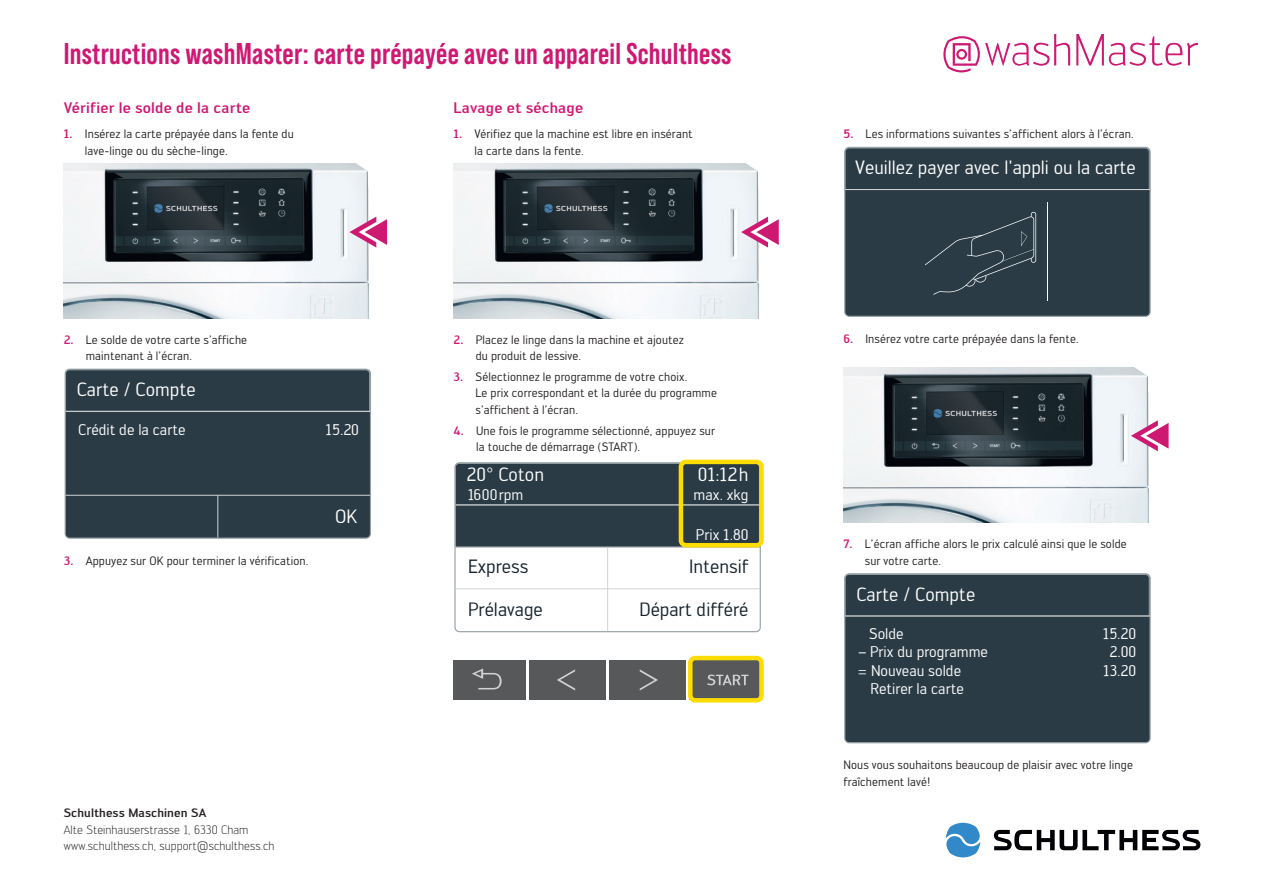
<style>
.page{position:relative;width:1263px;height:893px;background:#fff}
.page>*{position:absolute;margin:0;border:0;box-sizing:border-box;transform-origin:0 0}
.t1{font:700 30px "Bebas Neue Pro";letter-spacing:.01em;color:#ce1972}
.t2{font:18.9px "Engel";color:#fff}
.t3{font:18.9px "Engel";color:#15212b}
.t4{font:15.15px/18.3px "Engel";color:#fff;text-align:center}
.t5{font:500 15px "Engel";letter-spacing:.01em;color:#ce1972}
.t6{font:12px/16.5px "Engel";letter-spacing:.01em;color:#231f20}
.t7{font:300 12px/16.5px "Engel";letter-spacing:.005em;color:#231f20}
.t8{font:500 12px "Engel";letter-spacing:.005em;color:#231f20}
.s1{font-weight:500;color:#ce1972}
</style>
<div class="page">
<svg style="left:994px;top:830px;width:206px;height:20px"></svg>
<svg style="left:946px;top:823px;width:35px;height:34px"></svg>
<svg style="left:1076px;top:34px;width:122px;height:32px"></svg>
<svg style="left:943px;top:34px;width:127px;height:38px"></svg>
<img style="left:64px;top:163px;width:305px;height:155px">
<img style="left:454px;top:163px;width:305px;height:155px">
<img style="left:843px;top:368px;width:306px;height:155px">
<div style="left:65px;top:371px;width:306px;height:168px;background:#2a3b45"></div>
<svg style="left:65px;top:369px;width:305px;height:43px;background:#2e3f49"></svg>
<hr style="left:218px;top:495px;width:1px;height:43px;background:#d1d2d4">
<hr style="left:66px;top:411px;width:304px;height:1px;background:#d1d2d4">
<hr style="left:66px;top:495px;width:304px;height:1px;background:#d1d2d4">
<div style="left:454px;top:660px;width:72px;height:40px;background:#57585a"></div>
<div style="left:529px;top:660px;width:77px;height:40px;background:#57585a"></div>
<div style="left:609px;top:660px;width:77px;height:40px;background:#57585a"></div>
<div style="left:689px;top:660px;width:72px;height:40px;background:#57585a"></div>
<svg style="left:472px;top:668px;width:30px;height:21px"></svg>
<svg style="left:557px;top:669px;width:18px;height:21px"></svg>
<svg style="left:640px;top:669px;width:18px;height:21px"></svg>
<svg style="left:707px;top:675px;width:41px;height:10px"></svg>
<svg style="left:454px;top:462px;width:307px;height:170px"></svg>
<div style="left:455px;top:463px;width:304px;height:84px;background:#2a3b45"></div>
<hr style="left:607px;top:547px;width:1px;height:84px;background:#d1d2d4">
<hr style="left:456px;top:505px;width:304px;height:1px;background:#d1d2d4">
<hr style="left:455px;top:588px;width:305px;height:1px;background:#d1d2d4">
<hr style="left:455px;top:547px;width:305px;height:1px;background:#d1d2d4">
<div style="left:844px;top:149px;width:307px;height:168px;background:#2a3b45"></div>
<div style="left:845px;top:147px;width:305px;height:42px;background:#2a3b45"></div>
<hr style="left:845px;top:189px;width:305px;height:1px;background:#d1d2d4">
<hr style="left:1047px;top:202px;width:1px;height:99px;background:#fff">
<svg style="left:925px;top:212px;width:111px;height:83px;background:#32424b"></svg>
<div style="left:844px;top:573px;width:307px;height:170px;background:#2a3b45"></div>
<div style="left:845px;top:574px;width:305px;height:42px;background:#2a3b45"></div>
<hr style="left:845px;top:616px;width:305px;height:1px;background:#d1d2d4">
<div style="left:679px;top:460px;width:85px;height:87px;border:4px solid #ffdc01;border-radius:5px"></div>
<div style="left:688px;top:656px;width:76px;height:47px;border:4px solid #ffdc01;border-radius:5px"></div>
<svg style="left:349px;top:211px;width:39px;height:42px"></svg>
<svg style="left:741px;top:211px;width:38px;height:42px"></svg>
<svg style="left:1131px;top:415px;width:38px;height:41px"></svg>
<h1 class="t1" style="left:64px;top:36px;width:669px">Instructions washMaster: carte prépayée avec un appareil Schulthess</h1>
<p class="t5" style="left:64px;top:99px;width:188px">Vérifier le solde de la carte</p>
<p class="t5" style="left:454px;top:99px;width:131px">Lavage et séchage</p>
<p class="t6" style="left:85px;top:126px;width:211px;text-indent:-21px"><span class="s1">1.</span> Insérez la carte prépayée dans la fente du lave-linge ou du sèche-linge.</p>
<p class="t6" style="left:475px;top:126px;width:220px;text-indent:-21px"><span class="s1">1.</span> Vérifiez que la machine est libre en insérant la carte dans la fente.</p>
<p class="t6" style="left:843px;top:126px;width:292px"><span class="s1">5.</span> Les informations suivantes s’affichent alors à l’écran.</p>
<p class="t6" style="left:86px;top:331px;width:163px;text-indent:-22px"><span class="s1">2.</span> Le solde de votre carte s’affiche maintenant à l’écran.</p>
<h2 class="t2" style="left:77px;top:379px;width:120px">Carte / Compte</h2>
<p class="t4" style="left:78px;top:420px;width:109px">Crédit de la carte</p>
<p class="t4" style="left:326px;top:420px;width:35px">15.20</p>
<p class="t6" style="left:64px;top:552px;width:246px"><span class="s1">3.</span> Appuyez sur OK pour terminer la vérification.</p>
<h2 class="t2" style="left:335px;top:505px;width:24px">OK</h2>
<p class="t8" style="left:64px;top:806px;width:144px">Schulthess Maschinen SA</p>
<p class="t7" style="left:64px;top:821px;width:212px">Alte Steinhauserstrasse 1, 6330 Cham www.schulthess.ch, support@schulthess.ch</p>
<p class="t6" style="left:476px;top:331px;width:210px;text-indent:-22px"><span class="s1">2.</span> Placez le linge dans la machine et ajoutez du produit de lessive.</p>
<p class="t6" style="left:475px;top:368px;width:243px;text-indent:-22px"><span class="s1">3.</span> Sélectionnez le programme de votre choix.<br>Le prix correspondant et la durée du programme s’affichent à l’écran.</p>
<p class="t6" style="left:476px;top:422px;width:240px;text-indent:-23px"><span class="s1">4.</span> Une fois le programme sélectionné, appuyez sur la touche de démarrage (START).</p>
<h2 class="t2" style="left:467px;top:464px;width:79px">20° Coton</h2>
<h2 class="t2" style="left:698px;top:464px;width:52px">01:12h</h2>
<p class="t4" style="left:468px;top:485px;width:57px">1600rpm</p>
<p class="t4" style="left:694px;top:485px;width:56px">max. xkg</p>
<h2 class="t3" style="left:468px;top:555px;width:62px">Express</h2>
<h2 class="t3" style="left:468px;top:599px;width:76px">Prélavage</h2>
<p class="t4" style="left:696px;top:525px;width:54px">Prix 1.80</p>
<h2 class="t3" style="left:689px;top:555px;width:61px">Intensif</h2>
<h2 class="t3" style="left:639px;top:599px;width:111px">Départ différé</h2>
<h2 class="t2" style="left:855px;top:157px;width:282px">Veuillez payer avec l'appli ou la carte</h2>
<p class="t6" style="left:843px;top:330px;width:237px"><span class="s1">6.</span> Insérez votre carte prépayée dans la fente.</p>
<p class="t6" style="left:865px;top:536px;width:263px;text-indent:-21px"><span class="s1">7.</span> L’écran affiche alors le prix calculé ainsi que le solde sur votre carte.</p>
<h2 class="t2" style="left:856px;top:583px;width:120px">Carte / Compte</h2>
<p class="t4" style="left:869px;top:625px;width:36px">Solde</p>
<p class="t4" style="left:858px;top:643px;width:132px">– Prix du programme</p>
<p class="t4" style="left:858px;top:661px;width:105px">= Nouveau solde</p>
<p class="t4" style="left:870px;top:679px;width:95px">Retirer la carte</p>
<p class="t4" style="left:1103px;top:625px;width:35px">15.20<br>2.00<br>13.20</p>
<p class="t6" style="left:843px;top:757px;width:291px">Nous vous souhaitons beaucoup de plaisir avec votre linge fraîchement lavé!</p>
</div>
